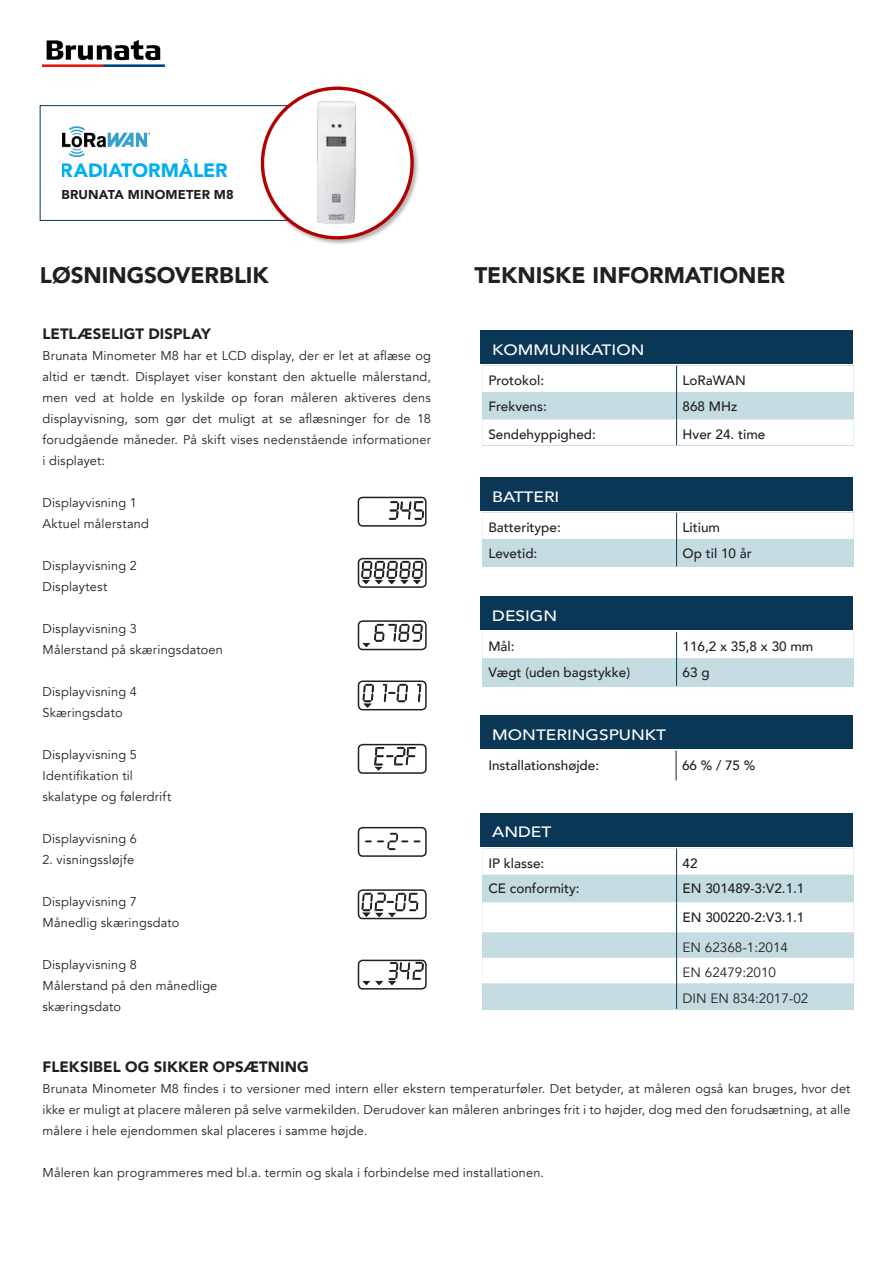
<style>
.page{position:relative;width:893px;height:1263px;background:#fff}
.page>*{position:absolute;margin:0;border:0;box-sizing:border-box;transform-origin:0 0}
.t1{font:900 22.5px "Avenir";color:#231f20}
.t2{font:900 19.35px "Avenir";color:#00aeef}
.t3{font:500 15px "Avenir";color:#fff;scale:1.15 1}
.t4{font:900 15px "Avenir";letter-spacing:.005em;color:#231f20}
.t5{font:500 13.5px "Avenir";color:#231f20}
.t6{font:13.5px "Avenir";color:#231f20}
.t7{font:900 12.9px "Avenir";letter-spacing:.015em;color:#231f20}
.t8{font:12.75px/21px "Avenir";letter-spacing:.015em;color:#231f20;text-align:justify}
</style>
<div class="page">
<div style="left:40px;top:105px;width:333px;height:116px;background:#fff;border:1px solid #0b3756"></div>
<img style="left:63px;top:126px;width:87px;height:30px">
<div style="left:260px;top:86px;width:160px;height:160px;background:#231f20;opacity:.34"></div>
<div style="left:262px;top:88px;width:150px;height:150px;background:#fff;border-radius:50%"></div>
<svg style="left:482px;top:366px;width:371px;height:79px"></svg>
<svg style="left:482px;top:513px;width:371px;height:53px"></svg>
<svg style="left:482px;top:632px;width:371px;height:54px"></svg>
<div style="left:482px;top:848px;width:371px;height:162px;background:#c5dbe2"></div>
<svg style="left:482px;top:848px;width:371px;height:135px;fill:#fff"></svg>
<svg style="left:676px;top:932px;width:1px;height:77px"></svg>
<svg style="left:676px;top:848px;width:1px;height:54px"></svg>
<hr style="left:676px;top:902px;width:1px;height:30px;background:#0b3756">
<div style="left:480px;top:330px;width:373px;height:34px;background:#0b3756"></div>
<div style="left:480px;top:477px;width:373px;height:34px;background:#0b3756"></div>
<div style="left:480px;top:596px;width:373px;height:34px;background:#0b3756"></div>
<div style="left:480px;top:813px;width:373px;height:34px;background:#0b3756"></div>
<div style="left:480px;top:715px;width:373px;height:34px;background:#0b3756"></div>
<img style="left:43px;top:40px;width:121px;height:27px">
<img style="left:303px;top:86px;width:70px;height:160px">
<hr style="left:676px;top:750px;width:1px;height:30px;background:#231f20">
<div style="left:358px;top:497px;width:69px;height:30px;border:2px solid #231f20;border-radius:4px"></div>
<img style="left:360px;top:499px;width:65px;height:25px">
<div style="left:358px;top:558px;width:69px;height:30px;border:2px solid #231f20;border-radius:4px"></div>
<img style="left:360px;top:559px;width:65px;height:25px">
<div style="left:358px;top:620px;width:69px;height:30px;border:2px solid #231f20;border-radius:4px"></div>
<img style="left:360px;top:622px;width:65px;height:26px">
<div style="left:358px;top:680px;width:69px;height:30px;border:2px solid #231f20;border-radius:4px"></div>
<img style="left:361px;top:683px;width:65px;height:25px">
<div style="left:358px;top:744px;width:69px;height:30px;border:2px solid #231f20;border-radius:4px"></div>
<img style="left:360px;top:747px;width:65px;height:25px">
<div style="left:358px;top:827px;width:69px;height:30px;border:2px solid #231f20;border-radius:4px"></div>
<img style="left:361px;top:832px;width:63px;height:24px">
<div style="left:358px;top:889px;width:69px;height:30px;border:2px solid #231f20;border-radius:4px"></div>
<img style="left:359px;top:892px;width:66px;height:24px">
<div style="left:358px;top:960px;width:69px;height:29px;border:2px solid #231f20;border-radius:4px"></div>
<img style="left:360px;top:960px;width:65px;height:27px">
<h2 class="t2" style="left:61px;top:153px;width:169px">RADIATORMÅLER</h2>
<p class="t7" style="left:61px;top:183px;width:174px">BRUNATA MINOMETER M8</p>
<p class="t1" style="left:40px;top:256px;width:230px">LØSNINGSOVERBLIK</p>
<p class="t1" style="left:474px;top:256px;width:312px">TEKNISKE INFORMATIONER</p>
<p class="t4" style="left:43px;top:320px;width:170px">LETLÆSELIGT DISPLAY</p>
<p class="t8" style="left:43px;top:345px;width:390px">Brunata Minometer M8 har et LCD display, der er let at aflæse og altid er tændt. Displayet viser konstant den aktuelle målerstand, men ved at holde en lyskilde op foran måleren aktiveres dens displayvisning, som gør det muligt at se aflæsninger for de 18 forudgående måneder. På skift vises nedenstående informationer i displayet:</p>
<p class="t8" style="left:43px;top:492px;width:96px">Displayvisning 1</p>
<p class="t8" style="left:43px;top:513px;width:108px">Aktuel målerstand</p>
<p class="t8" style="left:43px;top:555px;width:96px">Displayvisning 2</p>
<p class="t8" style="left:43px;top:576px;width:66px">Displaytest</p>
<p class="t8" style="left:43px;top:618px;width:96px">Displayvisning 3</p>
<p class="t8" style="left:43px;top:639px;width:182px">Målerstand på skæringsdatoen</p>
<p class="t8" style="left:43px;top:681px;width:96px">Displayvisning 4</p>
<p class="t8" style="left:43px;top:702px;width:82px">Skæringsdato</p>
<p class="t8" style="left:43px;top:744px;width:96px">Displayvisning 5</p>
<p class="t8" style="left:43px;top:765px;width:92px">Identifikation til</p>
<p class="t8" style="left:43px;top:786px;width:130px">skalatype og følerdrift</p>
<p class="t8" style="left:43px;top:828px;width:96px">Displayvisning 6</p>
<p class="t8" style="left:43px;top:849px;width:93px">2. visningssløjfe</p>
<p class="t8" style="left:43px;top:891px;width:96px">Displayvisning 7</p>
<p class="t8" style="left:43px;top:912px;width:138px">Månedlig skæringsdato</p>
<p class="t8" style="left:43px;top:954px;width:96px">Displayvisning 8</p>
<p class="t8" style="left:43px;top:975px;width:176px">Målerstand på den månedlige</p>
<p class="t8" style="left:43px;top:996px;width:80px">skæringsdato</p>
<p class="t3" style="left:492px;top:336px;width:134px">KOMMUNIKATION</p>
<p class="t5" style="left:488px;top:369px;width:57px">Protokol:</p>
<p class="t5" style="left:683px;top:369px;width:65px">LoRaWAN</p>
<p class="t5" style="left:488px;top:394px;width:60px">Frekvens:</p>
<p class="t5" style="left:683px;top:394px;width:56px">868 MHz</p>
<p class="t5" style="left:488px;top:423px;width:109px">Sendehyppighed:</p>
<p class="t5" style="left:683px;top:423px;width:84px">Hver 24. time</p>
<p class="t3" style="left:492px;top:483px;width:60px">BATTERI</p>
<p class="t5" style="left:488px;top:516px;width:74px">Batteritype:</p>
<p class="t5" style="left:683px;top:516px;width:39px">Litium</p>
<p class="t5" style="left:488px;top:541px;width:51px">Levetid:</p>
<p class="t5" style="left:683px;top:541px;width:71px">Op til 10 år</p>
<p class="t3" style="left:492px;top:602px;width:58px">DESIGN</p>
<p class="t5" style="left:488px;top:635px;width:28px">Mål:</p>
<p class="t5" style="left:683px;top:635px;width:132px">116,2 x 35,8 x 30 mm</p>
<p class="t5" style="left:488px;top:660px;width:143px">Vægt (uden bagstykke)</p>
<p class="t5" style="left:683px;top:660px;width:29px">63 g</p>
<p class="t3" style="left:492px;top:722px;width:153px">MONTERINGSPUNKT</p>
<p class="t5" style="left:488px;top:754px;width:112px">Installationshøjde:</p>
<p class="t5" style="left:682px;top:754px;width:75px">66 % / 75 %</p>
<p class="t3" style="left:492px;top:819px;width:53px">ANDET</p>
<p class="t5" style="left:488px;top:852px;width:58px">IP klasse:</p>
<p class="t5" style="left:683px;top:852px;width:17px">42</p>
<p class="t5" style="left:488px;top:877px;width:93px">CE conformity:</p>
<p class="t5" style="left:683px;top:877px;width:123px">EN 301489-3:V2.1.1</p>
<p class="t5" style="left:683px;top:905px;width:123px">EN 300220-2:V3.1.1</p>
<p class="t6" style="left:683px;top:939px;width:107px">EN 62368-1:2014</p>
<p class="t6" style="left:683px;top:964px;width:95px">EN 62479:2010</p>
<p class="t6" style="left:683px;top:990px;width:127px">DIN EN 834:2017-02</p>
<p class="t4" style="left:43px;top:1054px;width:268px">FLEKSIBEL OG SIKKER OPSÆTNING</p>
<p class="t8" style="left:43px;top:1079px;width:809px">Brunata Minometer M8 findes i to versioner med intern eller ekstern temperaturføler. Det betyder, at måleren også kan bruges, hvor det ikke er muligt at placere måleren på selve varmekilden. Derudover kan måleren anbringes frit i to højder, dog med den forudsætning, at alle målere i hele ejendommen skal placeres i samme højde.</p>
<p class="t8" style="left:43px;top:1163px;width:503px">Måleren kan programmeres med bl.a. termin og skala i forbindelse med installationen.</p>
</div>
